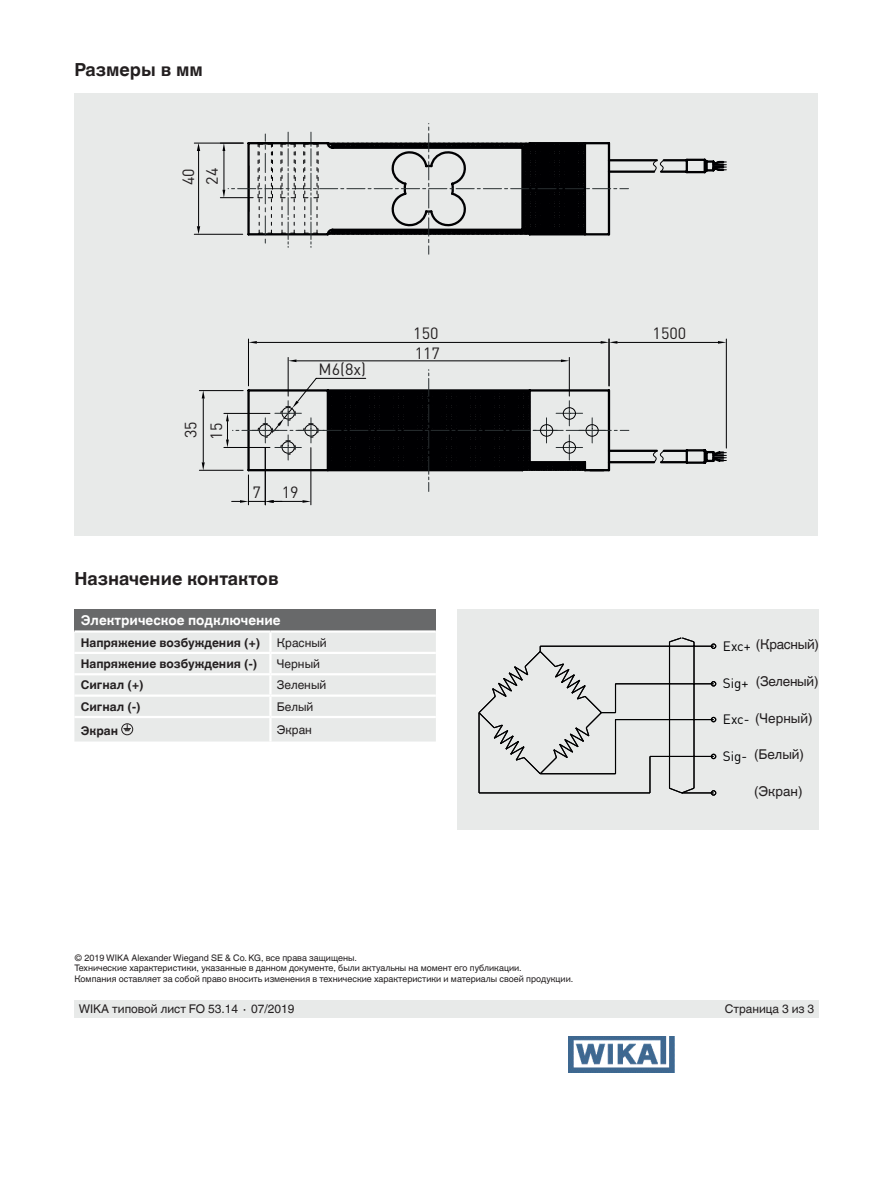
<style>
.page{position:relative;width:893px;height:1188px;background:#fff}
.page>*{position:absolute;margin:0;border:0;box-sizing:border-box;transform-origin:0 0}
.t1{font:700 18px "Helvetica World";color:#231f20}
.t2{font:16.2px/23.5px "DIN";color:#231f20}
.t3{font:13.5px "Helvetica World";letter-spacing:-.005em;color:#231f20}
.t4{font:700 13.5px "Helvetica World";color:#fff}
.t5{font:13.5px "DIN";color:#000001}
.t6{font:12px "Helvetica World";color:#231f20}
.t7{font:700 12px "Helvetica World";color:#231f20}
.t8{font:9px/10.5px "Helvetica World";color:#231f20}
.s1{font-family:"DIN";color:#000001}
</style>
<div class="page">
<div style="left:74px;top:1000px;width:745px;height:18px;background:#e8eae9"></div>
<img style="left:569px;top:1036px;width:105px;height:36px">
<div style="left:457px;top:609px;width:362px;height:221px;background:#e8eae9"></div>
<svg style="left:478px;top:637px;width:239px;height:159px"></svg>
<div style="left:75px;top:94px;width:743px;height:442px;background:#e8eae9"></div>
<svg style="left:665px;top:158px;width:53px;height:306px"></svg>
<svg style="left:193px;top:142px;width:472px;height:328px"></svg>
<svg style="left:197px;top:143px;width:3px;height:8px"></svg>
<svg style="left:197px;top:226px;width:3px;height:8px"></svg>
<hr style="left:199px;top:390px;width:44px;height:1px;background:#000002">
<hr style="left:199px;top:470px;width:44px;height:1px;background:#000002">
<hr style="left:203px;top:399px;width:1px;height:63px;background:#000002">
<svg style="left:202px;top:391px;width:3px;height:8px"></svg>
<svg style="left:202px;top:462px;width:3px;height:8px"></svg>
<hr style="left:224px;top:413px;width:46px;height:1px;background:#000002">
<hr style="left:224px;top:447px;width:46px;height:1px;background:#000002">
<hr style="left:248px;top:475px;width:1px;height:30px;background:#000002">
<hr style="left:265px;top:448px;width:1px;height:57px;background:#000002">
<hr style="left:310px;top:448px;width:1px;height:57px;background:#000002">
<svg style="left:232px;top:500px;width:79px;height:3px"></svg>
<hr style="left:288px;top:357px;width:1px;height:39px;background:#000002">
<hr style="left:569px;top:357px;width:1px;height:39px;background:#000002">
<hr style="left:297px;top:360px;width:264px;height:1px;background:#000002">
<svg style="left:288px;top:359px;width:8px;height:3px"></svg>
<svg style="left:561px;top:359px;width:8px;height:3px"></svg>
<hr style="left:248px;top:339px;width:1px;height:47px;background:#000002">
<hr style="left:608px;top:339px;width:1px;height:47px;background:#000002">
<hr style="left:257px;top:342px;width:344px;height:1px;background:#000002">
<svg style="left:249px;top:341px;width:8px;height:3px"></svg>
<hr style="left:609px;top:339px;width:1px;height:47px;background:#000002">
<hr style="left:726px;top:339px;width:1px;height:109px;background:#000002">
<hr style="left:617px;top:342px;width:101px;height:1px;background:#000002">
<svg style="left:601px;top:341px;width:16px;height:3px"></svg>
<svg style="left:718px;top:341px;width:8px;height:3px"></svg>
<svg style="left:711px;top:159px;width:15px;height:13px"></svg>
<svg style="left:711px;top:450px;width:15px;height:13px"></svg>
<svg style="left:226px;top:370px;width:403px;height:121px"></svg>
<svg style="left:220px;top:124px;width:408px;height:130px"></svg>
<div style="left:74px;top:609px;width:362px;height:23px;background:#68696a"></div>
<hr style="left:74px;top:630px;width:196px;height:3px;background:#fff">
<hr style="left:270px;top:630px;width:166px;height:3px;background:#fff">
<svg style="left:74px;top:633px;width:362px;height:109px;background:#e9ebea"></svg>
<h1 class="t1" style="left:74px;top:60px;width:130px">Размеры в мм</h1>
<h2 class="t2" style="left:177px;top:185px;width:19px;rotate:-90deg">40<br>24</h2>
<h2 class="t2" style="left:178px;top:440px;width:20px;line-height:25.8px;rotate:-90deg">35<br>15</h2>
<h2 class="t2" style="left:319px;top:357px;width:49px">M6(8x)</h2>
<h2 class="t2" style="left:253px;top:481px;width:10px">7</h2>
<h2 class="t2" style="left:282px;top:481px;width:18px">19</h2>
<h1 class="t1" style="left:74px;top:568px;width:206px">Назначение контактов</h1>
<h3 class="t4" style="left:81px;top:613px;width:201px">Электрическое подключение</h3>
<h3 class="t7" style="left:81px;top:635px;width:181px">Напряжение возбуждения (+)</h3>
<h3 class="t6" style="left:277px;top:635px;width:51px">Красный</h3>
<h3 class="t7" style="left:81px;top:657px;width:178px">Напряжение возбуждения (-)</h3>
<h3 class="t6" style="left:277px;top:657px;width:45px">Черный</h3>
<h3 class="t7" style="left:81px;top:678px;width:64px">Сигнал (+)</h3>
<h3 class="t6" style="left:277px;top:678px;width:51px">Зеленый</h3>
<h3 class="t7" style="left:81px;top:699px;width:61px">Сигнал (-)</h3>
<h3 class="t6" style="left:277px;top:699px;width:38px">Белый</h3>
<h3 class="t7" style="left:81px;top:724px;width:39px">Экран</h3>
<h3 class="t6" style="left:277px;top:722px;width:37px">Экран</h3>
<h2 class="t2" style="left:413px;top:321px;width:27px">150</h2>
<h2 class="t2" style="left:653px;top:321px;width:35px">1500</h2>
<h2 class="t2" style="left:415px;top:341px;width:27px">117</h2>
<h3 class="t3" style="left:756px;top:637px;width:65px">(Красный)</h3>
<h3 class="t3" style="left:756px;top:674px;width:64px">(Зеленый)</h3>
<h3 class="t5" style="left:723px;top:638px;width:29px">Exc+</h3>
<h3 class="t5" style="left:723px;top:675px;width:27px">Sig+</h3>
<h3 class="t3" style="left:723px;top:711px;width:91px"><span class="s1">Exc-</span> (Черный)</h3>
<h3 class="t5" style="left:723px;top:748px;width:26px">Sig-</h3>
<h3 class="t3" style="left:754px;top:747px;width:52px">(Белый)</h3>
<h3 class="t3" style="left:754px;top:784px;width:50px">(Экран)</h3>
<p class="t8" style="left:74px;top:952px;width:500px">© 2019 WIKA Alexander Wiegand SE &amp; Co. KG, все права защищены.<br>Технические характеристики, указанные в данном документе, были актуальны на момент его публикации.<br>Компания оставляет за собой право вносить изменения в технические характеристики и материалы своей продукции.</p>
<h3 class="t6" style="left:79px;top:1002px;width:217px">WIKA типовой лист FO 53.14 ∙ 07/2019</h3>
<h3 class="t6" style="left:725px;top:1002px;width:91px">Страница 3 из 3</h3>
</div>
